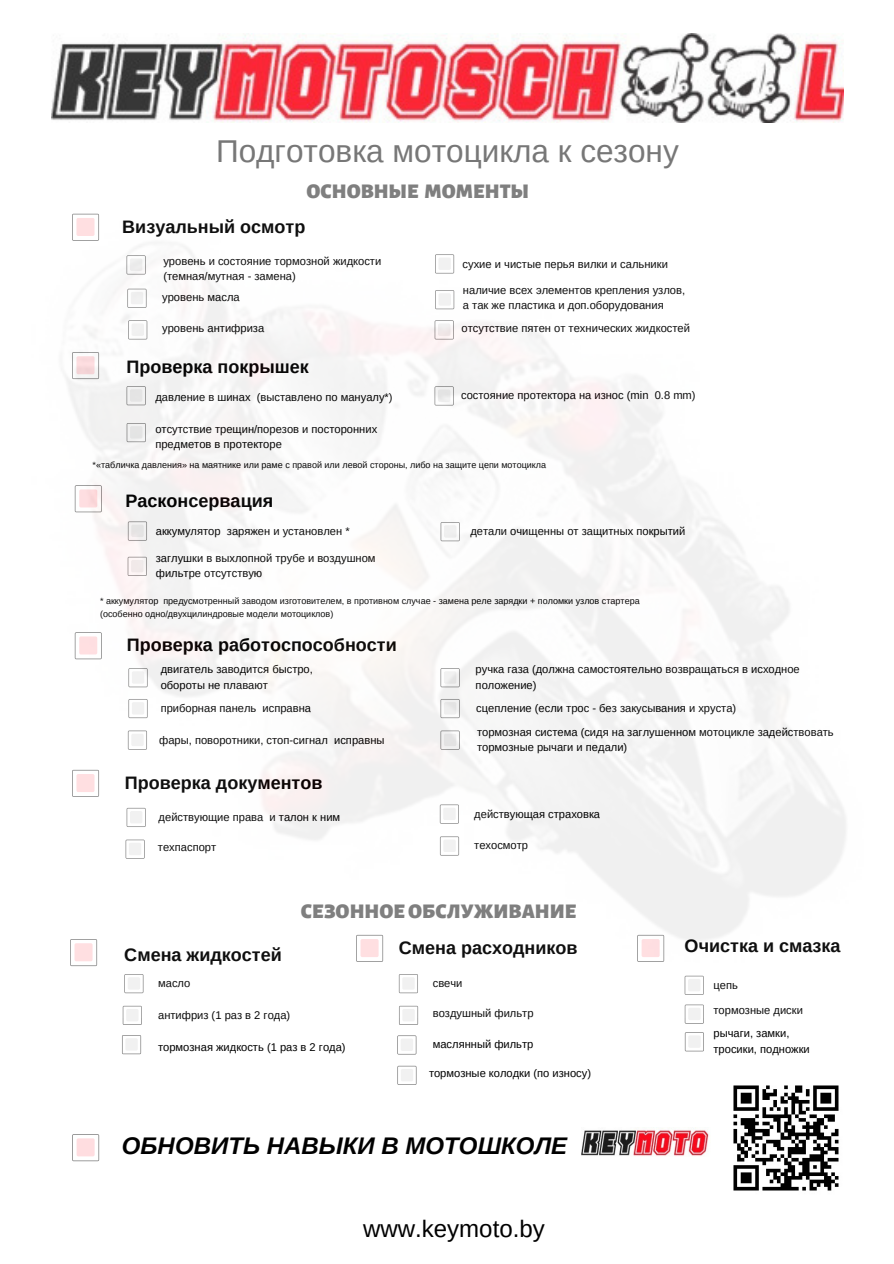
<style>
.page{position:relative;width:894px;height:1264px;background:#fff}
.page>*{position:absolute;margin:0;border:0;box-sizing:border-box;transform-origin:0 0}
.t1{font:31.5px "Arimo";color:#777}
.t2{font:italic 700 24px "Arimo";color:#000}
.t3{font:24px "Arimo";color:#000}
.t4{font:900 21px "Alegreya Sans";color:#777}
.t5{font:700 18px "Arimo";color:#000}
.t6{font:11.25px/15.1px "Arimo";color:#000}
.t7{font:11.1px/15.1px "Arimo";color:#000}
.t8{font:9px/12.6px "Arimo";color:#000}
.s1{color:#c0232e}
</style>
<div class="page">
<img style="left:51px;top:34px;width:792px;height:89px">
<svg style="left:123px;top:1017px;width:19px;height:7px"></svg>
<div style="left:126px;top:1008px;width:12px;height:13px;background:#f1f1f1;border-radius:2px"></div>
<svg style="left:122px;top:1035px;width:19px;height:19px"></svg>
<div style="left:125px;top:1038px;width:13px;height:12px;background:#f1f1f1;border-radius:2px"></div>
<svg style="left:399px;top:1017px;width:19px;height:7px"></svg>
<div style="left:402px;top:1008px;width:12px;height:13px;background:#f1f1f1;border-radius:2px"></div>
<svg style="left:397px;top:1035px;width:19px;height:19px"></svg>
<div style="left:400px;top:1038px;width:13px;height:12px;background:#f1f1f1;border-radius:2px"></div>
<svg style="left:397px;top:1065px;width:19px;height:19px"></svg>
<div style="left:400px;top:1068px;width:13px;height:13px;background:#f1f1f1;border-radius:2px"></div>
<svg style="left:684px;top:1017px;width:2px;height:6px"></svg>
<div style="left:688px;top:1007px;width:12px;height:13px;background:#f1f1f1;border-radius:2px"></div>
<svg style="left:684px;top:1032px;width:19px;height:19px"></svg>
<div style="left:688px;top:1035px;width:12px;height:12px;background:#f1f1f1;border-radius:2px"></div>
<svg style="left:72px;top:1134px;width:27px;height:27px"></svg>
<div style="left:77px;top:1138px;width:18px;height:18px;background:#ffdde0;border-radius:2px"></div>
<img style="left:733px;top:1085px;width:106px;height:106px">
<img style="left:581px;top:1127px;width:128px;height:29px">
<img style="left:65px;top:213px;width:781px;height:804px">
<h1 class="t1" style="left:216px;top:133px;width:464px">Подготовка мотоцикла к сезону</h1>
<h3 class="t4" style="left:306px;top:179px;width:224px">ОСНОВНЫЕ МОМЕНТЫ</h3>
<h3 class="t5" style="left:122px;top:216px;width:184px">Визуальный осмотр</h3>
<p class="t6" style="left:163px;top:254px;width:219px">уровень и состояние тормозной жидкости (темная/мутная - замена)</p>
<p class="t6" style="left:162px;top:290px;width:79px">уровень масла</p>
<p class="t6" style="left:162px;top:320px;width:104px">уровень антифриза</p>
<p class="t6" style="left:462px;top:256px;width:207px">сухие и чистые перья вилки и сальники</p>
<p class="t6" style="left:463px;top:282px;width:224px">наличие всех элементов крепления узлов, а так же пластика и доп.оборудования</p>
<p class="t6" style="left:461px;top:320px;width:230px">отсутствие пятен от технических жидкостей</p>
<h3 class="t5" style="left:126px;top:356px;width:184px">Проверка покрышек</h3>
<p class="t7" style="left:155px;top:389px;width:239px">давление в шинах (выставлено по мануалу*)</p>
<p class="t7" style="left:155px;top:421px;width:223px">отсутствие трещин/порезов и посторонних предметов в протекторе</p>
<p class="t7" style="left:461px;top:388px;width:236px">состояние протектора на износ (min 0.8 mm)</p>
<p class="t8" style="left:93px;top:458px;width:455px">*«табличка давления» на маятнике или раме с правой или левой стороны, либо на защите цепи мотоцикла</p>
<h3 class="t5" style="left:125px;top:490px;width:149px">Расконсервация</h3>
<p class="t7" style="left:156px;top:523px;width:195px">аккумулятор заряжен и установлен *</p>
<p class="t7" style="left:156px;top:550px;width:221px">заглушки в выхлопной трубе и воздушном фильтре отсутствую</p>
<p class="t7" style="left:470px;top:523px;width:216px">детали очищенны от защитных покрытий</p>
<p class="t8" style="left:100px;top:595px;width:541px">* аккумулятор предусмотренный заводом изготовителем, в противном случае - замена реле зарядки + поломки узлов стартера (особенно одно/двухцилиндровые модели мотоциклов)</p>
<h3 class="t5" style="left:127px;top:635px;width:271px">Проверка работоспособности</h3>
<p class="t7" style="left:161px;top:662px;width:154px">двигатель заводится быстро, обороты не плавают</p>
<p class="t7" style="left:161px;top:701px;width:152px">приборная панель исправна</p>
<p class="t7" style="left:159px;top:732px;width:227px">фары, поворотники, стоп-сигнал исправны</p>
<p class="t7" style="left:475px;top:662px;width:325px">ручка газа (должна самостоятельно возвращаться в исходное положение)</p>
<p class="t7" style="left:476px;top:696px;width:359px;line-height:24.2px">сцепление (если трос - без закусывания и хруста)<br>тормозная система (сидя на заглушенном мотоцикле задействовать</p>
<p class="t7" style="left:477px;top:739px;width:152px">тормозные рычаги и педали)</p>
<h3 class="t5" style="left:125px;top:772px;width:199px">Проверка документов</h3>
<p class="t7" style="left:159px;top:809px;width:183px">действующие права и талон к ним</p>
<p class="t7" style="left:158px;top:839px;width:60px">техпаспорт</p>
<p class="t7" style="left:474px;top:806px;width:127px">действующая страховка</p>
<p class="t7" style="left:474px;top:837px;width:55px">техосмотр</p>
<h3 class="t5" style="left:124px;top:944px;width:159px">Смена жидкостей</h3>
<p class="t7" style="left:158px;top:975px;width:34px">масло</p>
<p class="t7" style="left:158px;top:1007px;width:134px">антифриз (1 раз в 2 года)</p>
<h3 class="t4" style="left:301px;top:898px;width:277px">СЕЗОННОЕОБСЛУЖИВАНИЕ</h3>
<h3 class="t5" style="left:399px;top:937px;width:180px">Смена расходников</h3>
<h3 class="t5" style="left:684px;top:936px;width:157px">Очистка и смазка</h3>
<p class="t7" style="left:713px;top:977px;width:26px">цепь</p>
<p class="t7" style="left:713px;top:1003px;width:91px">тормозные диски</p>
<p class="t7" style="left:432px;top:975px;width:31px">свечи</p>
<p class="t7" style="left:432px;top:1005px;width:102px">воздушный фильтр</p>
<p class="t7" style="left:158px;top:1039px;width:189px">тормозная жидкость (1 раз в 2 года)</p>
<p class="t7" style="left:432px;top:1036px;width:102px">маслянный фильтр</p>
<p class="t7" style="left:429px;top:1065px;width:163px">тормозные колодки (по износу)</p>
<p class="t7" style="left:713px;top:1026px;width:98px">рычаги, замки, тросики, подножки</p>
<h2 class="t2" style="left:122px;top:1131px;width:588px">ОБНОВИТЬ НАВЫКИ В МОТОШКОЛЕ <span class="s1">KEYMOTO</span></h2>
<h2 class="t3" style="left:363px;top:1214px;width:183px">www.keymoto.by</h2>
</div>
